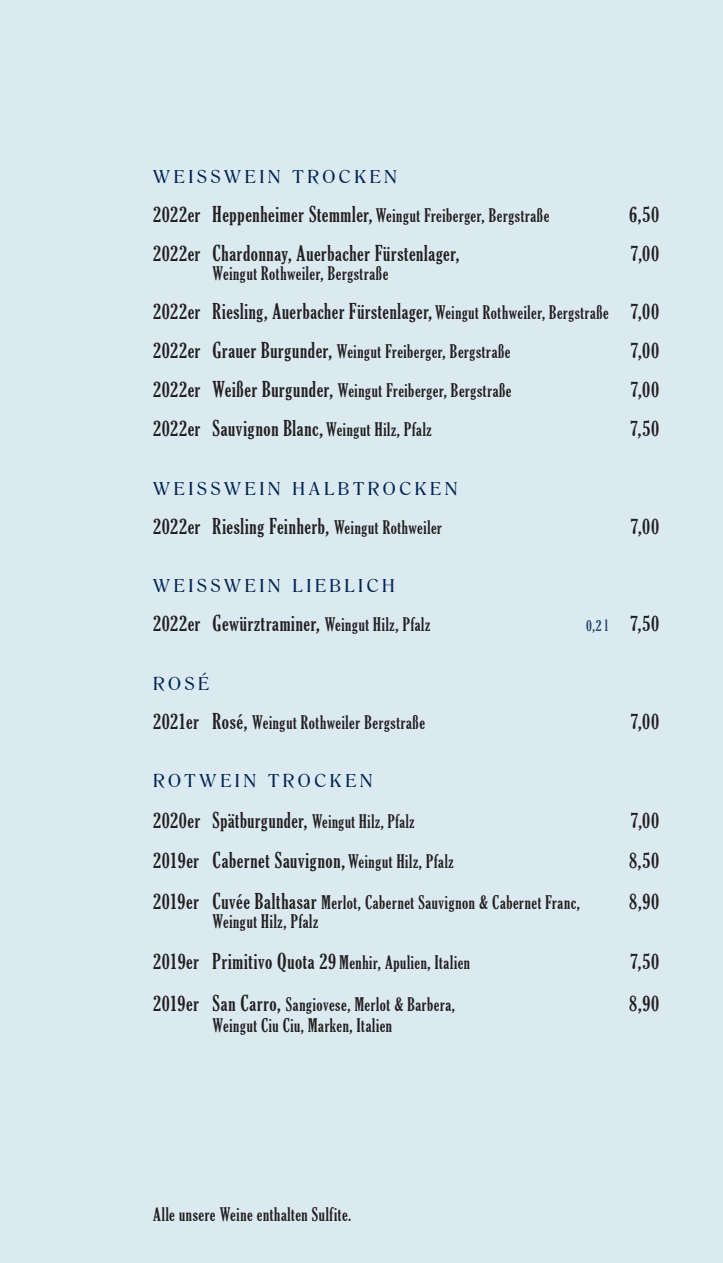
<style>
.page{position:relative;width:723px;height:1263px;background:#dbeaf1}
.page>*{position:absolute;margin:0;border:0;box-sizing:border-box;transform-origin:0 0}
.t1{font:extra-condensed 21px "Gloucester";letter-spacing:.03em;color:#231f20}
.t2{font:extra-condensed 18px "Gloucester";letter-spacing:.03em;color:#231f20}
.t3{font:18px "Romana BT";letter-spacing:.195em;color:#002451}
.t4{font:extra-condensed 15px "Gloucester";color:#1e416a}
.s1{font-size:21px}
.s2{font-size:18px}
.s3{font-size:21px;color:#231f20}
</style>
<div class="page">
<p class="t3" style="left:153px;top:165px;width:245px">WEISSWEIN TROCKEN</p>
<p class="t2" style="left:153px;top:205px;width:398px"><span class="s1">2022er Heppenheimer Stemmler,</span> Weingut Freiberger, Bergstraße</p>
<p class="t1" style="left:629px;top:202px;width:31px">6,50</p>
<p class="t1" style="left:153px;top:241px;width:308px">2022er Chardonnay, Auerbacher Fürstenlager,</p>
<p class="t1" style="left:630px;top:241px;width:30px">7,00</p>
<p class="t2" style="left:213px;top:263px;width:177px">Weingut Rothweiler, Bergstraße</p>
<p class="t1" style="left:153px;top:299px;width:507px">2022er Riesling, Auerbacher Fürstenlager, <span class="s2">Weingut Rothweiler, Bergstraße</span> 7,00</p>
<p class="t2" style="left:153px;top:341px;width:359px"><span class="s1">2022er Grauer Burgunder,</span> Weingut Freiberger, Bergstraße</p>
<p class="t1" style="left:630px;top:338px;width:30px">7,00</p>
<p class="t2" style="left:153px;top:380px;width:360px"><span class="s1">2022er Weißer Burgunder,</span> Weingut Freiberger, Bergstraße</p>
<p class="t1" style="left:630px;top:377px;width:30px">7,00</p>
<p class="t1" style="left:153px;top:416px;width:280px">2022er Sauvignon Blanc, <span class="s2">Weingut Hilz, Pfalz</span></p>
<p class="t1" style="left:630px;top:416px;width:31px">7,50</p>
<p class="t3" style="left:153px;top:477px;width:306px">WEISSWEIN HALBTROCKEN</p>
<p class="t1" style="left:153px;top:514px;width:290px">2022er Riesling Feinherb, <span class="s2">Weingut Rothweiler</span></p>
<p class="t1" style="left:630px;top:514px;width:30px">7,00</p>
<p class="t3" style="left:153px;top:575px;width:243px">WEISSWEIN LIEBLICH</p>
<p class="t1" style="left:153px;top:611px;width:279px">2022er Gewürztraminer, <span class="s2">Weingut Hilz, Pfalz</span></p>
<p class="t4" style="left:586px;top:617px;width:74px">0,2 l <span class="s3">7,50</span></p>
<p class="t3" style="left:153px;top:672px;width:57px">ROSÉ</p>
<p class="t2" style="left:153px;top:712px;width:273px"><span class="s1">2021er Rosé,</span> Weingut Rothweiler Bergstraße</p>
<p class="t1" style="left:630px;top:709px;width:30px">7,00</p>
<p class="t3" style="left:153px;top:770px;width:221px">ROTWEIN TROCKEN</p>
<p class="t1" style="left:153px;top:808px;width:263px">2020er Spätburgunder, <span class="s2">Weingut Hilz, Pfalz</span></p>
<p class="t1" style="left:630px;top:808px;width:30px">7,00</p>
<p class="t1" style="left:153px;top:848px;width:302px">2019er Cabernet Sauvignon, <span class="s2">Weingut Hilz, Pfalz</span></p>
<p class="t1" style="left:629px;top:848px;width:32px">8,50</p>
<p class="t2" style="left:153px;top:892px;width:428px"><span class="s1">2019er Cuvée Balthasar</span> Merlot, Cabernet Sauvignon &amp; Cabernet Franc,</p>
<p class="t1" style="left:629px;top:889px;width:31px">8,90</p>
<p class="t2" style="left:213px;top:911px;width:107px">Weingut Hilz, Pfalz</p>
<p class="t1" style="left:153px;top:949px;width:318px">2019er Primitivo Quota 29 <span class="s2">Menhir, Apulien, Italien</span></p>
<p class="t1" style="left:630px;top:949px;width:31px">7,50</p>
<p class="t2" style="left:153px;top:994px;width:303px"><span class="s1">2019er San Carro,</span> Sangiovese, Merlot &amp; Barbera,</p>
<p class="t1" style="left:629px;top:991px;width:31px">8,90</p>
<p class="t2" style="left:213px;top:1015px;width:181px">Weingut Ciu Ciu, Marken, Italien</p>
<p class="t2" style="left:153px;top:1204px;width:200px">Alle unsere Weine enthalten Sulfite.</p>
</div>
